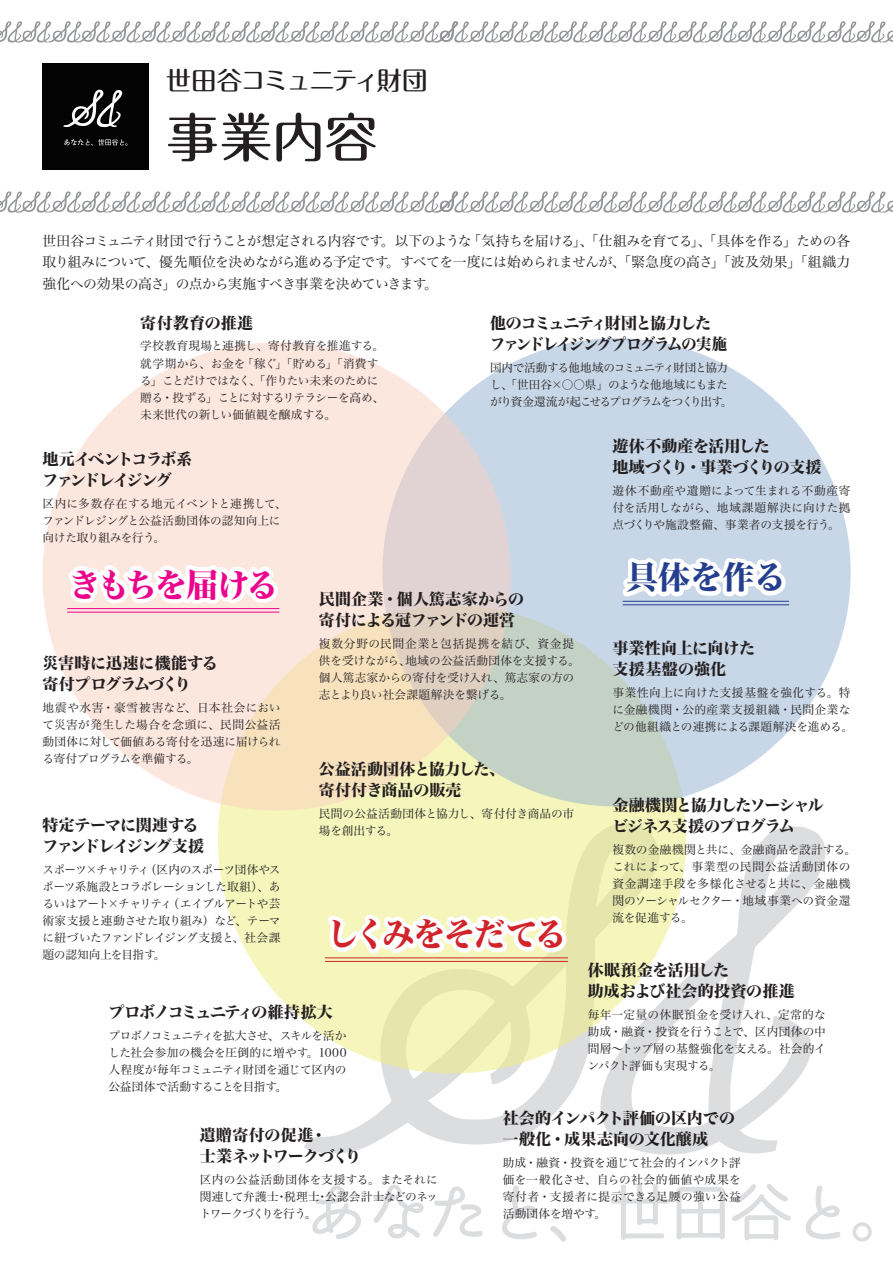
<style>
.page{position:relative;width:893px;height:1263px;background:#fff}
.page>*{position:absolute;margin:0;border:0;box-sizing:border-box;transform-origin:0 0}
.t1{font:500 53.1px "Maru Fo Pro";color:#231f20}
.t2{font:31.95px "Hira Min Std N W8";letter-spacing:-.06em;color:#d1232a}
.t3{font:31.95px "Hira Min Std N W8";letter-spacing:-.075em;color:#ed028c}
.t4{font:31.95px "Hira Min Std N W8";letter-spacing:.005em;color:#253f8e}
.t5{font:500 25.5px "Maru Fo Pro";letter-spacing:-.09em;color:#231f20}
.t6{font:15.9px/21.3px "Hira Min Std N W8";letter-spacing:-.025em;color:#231f20}
.t7{font:15.9px/21.3px "Hira Min Std N W8";letter-spacing:-.085em;color:#231f20}
.t8{font:15.9px/21.3px "Hira Min Std N W8";color:#231f20}
.t9{font:15.9px/21.3px "Hira Min Std N W8";letter-spacing:-.005em;color:#231f20}
.t10{font:15.9px/21.3px "Hira Min Std N W8";letter-spacing:-.07em;color:#231f20}
.t11{font:15.9px/21.3px "Hira Min Std N W8";letter-spacing:-.055em;color:#231f20}
.t12{font:15.9px/21.3px "Hira Min Std N W8";letter-spacing:.005em;color:#231f20}
.t13{font:15.9px "Hira Min Std N W8";letter-spacing:.02em;color:#231f20}
.t14{font:13.8px "Hira Min Std N W3";letter-spacing:-.04em;color:#231f20}
.t15{font:13.8px "Hira Min Std N W3";letter-spacing:-.065em;color:#231f20}
.t16{font:13.8px "Hira Min Std N W3";letter-spacing:-.015em;color:#231f20}
.t17{font:11.7px/17px "Hira Min Std N W3";letter-spacing:-.01em;color:#231f20}
.t18{font:11.7px/17px "Hira Min Std N W3";letter-spacing:.015em;color:#231f20}
.t19{font:11.7px/17px "Hira Min Std N W3";letter-spacing:.025em;color:#231f20}
.t20{font:11.7px/17px "Hira Min Std N W3";letter-spacing:-.03em;color:#231f20}
.t21{font:11.7px/17px "Hira Min Std N W3";letter-spacing:-.075em;color:#231f20;text-align:right}
.t22{font:11.7px "Hira Min Std N W3";letter-spacing:-.04em;color:#231f20}
.t23{font:11.7px/17px "Hira Min Std N W3";letter-spacing:.02em;color:#231f20;text-align:right}
.t24{font:11.7px "Hira Min Std N W3";letter-spacing:-.05em;color:#231f20}
.t25{font:11.7px "Hira Min Std N W3";letter-spacing:-.095em;color:#231f20}
.t26{font:11.7px "Hira Min Std N W3";letter-spacing:-.035em;color:#231f20}
.t27{font:11.7px "Hira Min Std N W3";letter-spacing:.03em;color:#231f20}
.t28{font:11.7px "Hira Min Std N W3";letter-spacing:.04em;color:#231f20}
.t29{font:11.7px/17px "Hira Min Std N W3";letter-spacing:-.06em;color:#231f20}
.t30{font:11.7px "Hira Min Std N W3";letter-spacing:-.09em;color:#231f20}
.t31{font:11.7px "Hira Min Std N W3";letter-spacing:-.045em;color:#231f20}
.t32{font:11.7px "Hira Min Std N W3";letter-spacing:.01em;color:#231f20}
</style>
<div class="page">
<svg style="left:312px;top:1185px;width:49px;height:54px"></svg>
<svg style="left:373px;top:1184px;width:51px;height:55px"></svg>
<svg style="left:433px;top:1186px;width:50px;height:51px"></svg>
<svg style="left:502px;top:1185px;width:35px;height:55px"></svg>
<svg style="left:550px;top:1226px;width:16px;height:16px"></svg>
<svg style="left:805px;top:1185px;width:36px;height:55px"></svg>
<svg style="left:853px;top:1222px;width:19px;height:19px"></svg>
<svg style="left:303px;top:1020px;width:294px;height:134px"></svg>
<svg style="left:597px;top:826px;width:229px;height:308px"></svg>
<div style="left:218px;top:605px;width:468px;height:468px;background:#eeed7a;border-radius:50%;opacity:.5"></div>
<div style="left:382px;top:338px;width:468px;height:468px;background:#93b0d0;border-radius:50%;opacity:.5"></div>
<div style="left:43px;top:342px;width:468px;height:468px;background:#fbd0c0;border-radius:50%;opacity:.5"></div>
<div style="left:43px;top:64px;width:106px;height:106px;background:#030303"></div>
<svg style="left:64px;top:139px;width:63px;height:7px"></svg>
<svg style="left:63px;top:89px;width:59px;height:39px"></svg>
<svg style="left:0;top:21px;width:893px;height:22px"></svg>
<svg style="left:0;top:191px;width:893px;height:22px"></svg>
<hr style="left:68px;top:612px;width:211px;height:1px;background:#ed028c">
<svg style="left:61px;top:547px;width:221px;height:64px"></svg>
<svg style="left:610px;top:496px;width:181px;height:745px"></svg>
<hr style="left:325px;top:961px;width:243px;height:1px;background:#d1232a">
<svg style="left:313px;top:896px;width:274px;height:65px"></svg>
<h3 class="t5" style="left:166px;top:60px;width:263px">世田谷コミュニティ財団</h3>
<h1 class="t1" style="left:166px;top:95px;width:213px">事業内容</h1>
<p class="t14" style="left:468px;top:231px;width:384px">「気持ちを届ける」、「仕組みを育てる」、「具体を作る」ための各</p>
<p class="t14" style="left:43px;top:231px;width:342px">世田谷コミュニティ財団で行うことが想定される内容です</p>
<p class="t14" style="left:381px;top:231px;width:92px">。以下のような</p>
<p class="t14" style="left:386px;top:252px;width:328px">。すべてを一度には始められませんが、「緊急度の高さ</p>
<p class="t14" style="left:710px;top:252px;width:141px">」「波及効果」「組織力</p>
<p class="t14" style="left:43px;top:252px;width:347px">取り組みについて、優先順位を決めながら進める予定です</p>
<p class="t16" style="left:43px;top:273px;width:124px">強化への効果の高さ</p>
<p class="t15" style="left:162px;top:273px;width:266px">」の点から実施すべき事業を決めていきます</p>
<p class="t14" style="left:424px;top:273px;width:15px">。</p>
<h3 class="t13" style="left:140px;top:311px;width:114px">寄付教育の推進</h3>
<p class="t18" style="left:242px;top:337px;width:144px;text-indent:-102px">学校教育現場と連携し、寄付教育を推進する。「稼ぐ」「貯める」「消費す</p>
<p class="t20" style="left:140px;top:354px;width:245px">就学期から、お金を<br>る」ことだけではなく、「作りたい未来のために贈る・投ずる」ことに対するリテラシーを高め、未来世代の新しい価値観を醸成する。</p>
<h3 class="t7" style="left:43px;top:449px;width:151px">地元イベントコラボ系ファンドレイジング</h3>
<p class="t17" style="left:43px;top:495px;width:245px">区内に多数存在する地元イベントと連携して、ファンドレジングと公益活動団体の認知向上に向けた取り組みを行う。</p>
<h3 class="t7" style="left:490px;top:313px;width:238px">他のコミュニティ財団と協力したファンドレイジングプログラムの実施</h3>
<p class="t24" style="left:490px;top:359px;width:240px">国内で活動する他地域のコミュニティ財団と協力</p>
<p class="t22" style="left:490px;top:376px;width:240px">し、「世田谷×○○県」のような他地域にもまた</p>
<p class="t17" style="left:721px;top:393px;width:13px">。</p>
<p class="t25" style="left:490px;top:393px;width:234px">がり資金還流が起こせるプログラムをつくり出す</p>
<h3 class="t6" style="left:612px;top:436px;width:211px">遊休不動産を活用した<br>地域づくり・事業づくりの支援</h3>
<p class="t17" style="left:612px;top:482px;width:240px;text-align:justify">遊休不動産や遺贈によって生まれる不動産寄付を活用しながら、地域課題解決に向けた拠点づくりや施設整備、事業者の支援を行う。</p>
<h2 class="t3" style="left:69px;top:561px;width:211px">きもちを届ける</h2>
<h3 class="t6" style="left:43px;top:653px;width:177px">災害時に迅速に機能する寄付プログラムづくり</h3>
<p class="t17" style="left:43px;top:699px;width:240px;text-align:justify">地震や水害・豪雪被害など、日本社会において災害が発生した場合を念頭に、民間公益活動団体に対して価値ある寄付を迅速に届けられる寄付プログラムを準備する。</p>
<h3 class="t11" style="left:43px;top:814px;width:163px">特定テーマに関連するファンドレイジング支援</h3>
<p class="t22" style="left:145px;top:861px;width:137px">（区内のスポーツ団体やス</p>
<p class="t30" style="left:43px;top:861px;width:109px">スポーツ×チャリティ</p>
<p class="t21" style="left:43px;top:877px;width:240px">ポーツ系施設とコラボレーションした取組）、あ</p>
<p class="t31" style="left:168px;top:895px;width:115px">（エイブルアートや芸</p>
<p class="t17" style="left:108px;top:894px;width:66px">×チャリティ</p>
<p class="t17" style="left:43px;top:894px;width:69px">るいはアート</p>
<p class="t17" style="left:43px;top:911px;width:240px">術家支援と連動させた取り組み）など、テーマ</p>
<p class="t26" style="left:43px;top:929px;width:240px">に紐づいたファンドレイジング支援と、社会課</p>
<p class="t17" style="left:154px;top:945px;width:13px">。</p>
<p class="t17" style="left:43px;top:945px;width:115px">題の認知向上を目指す</p>
<h3 class="t9" style="left:319px;top:588px;width:207px">民間企業・個人篤志家からの寄付による冠ファンドの運営</h3>
<p class="t19" style="left:406px;top:634px;width:176px;text-indent:-87px">複数分野の民間企業と包括提携を結び、資金提地域の公益活動団体を支援する。</p>
<p class="t17" style="left:319px;top:651px;width:257px">供を受けながら、<br>個人篤志家からの寄付を受け入れ、篤志家の方の志とより良い社会課題解決を繋げる。</p>
<h3 class="t6" style="left:319px;top:759px;width:187px">公益活動団体と協力した、寄付付き商品の販売</h3>
<p class="t17" style="left:319px;top:805px;width:257px">民間の公益活動団体と協力し、寄付付き商品の市場を創出する。</p>
<h2 class="t2" style="left:326px;top:911px;width:241px">しくみをそだてる</h2>
<h3 class="t7" style="left:108px;top:1002px;width:226px">プロボノコミュニティの維持拡大</h3>
<p class="t21" style="left:108px;top:1026px;width:240px">プロボノコミュニティを拡大させ、スキルを活か。1000</p>
<p class="t18" style="left:108px;top:1043px;width:202px">した社会参加の機会を圧倒的に増やす</p>
<p class="t17" style="left:108px;top:1060px;width:240px">人程度が毎年コミュニティ財団を通じて区内の</p>
<p class="t17" style="left:275px;top:1077px;width:13px">。</p>
<p class="t17" style="left:108px;top:1077px;width:170px">公益団体で活動することを目指す</p>
<h2 class="t4" style="left:626px;top:554px;width:161px">具体を作る</h2>
<h3 class="t12" style="left:612px;top:638px;width:144px">事業性向上に向けた支援基盤の強化</h3>
<p class="t19" style="left:612px;top:684px;width:242px">事業性向上に向けた支援基盤を強化する。特に金融機関・公的産業支援組織・民間企業などの他組織との連携による課題解決を進める。</p>
<h3 class="t10" style="left:612px;top:795px;width:213px">金融機関と協力したソーシャルビジネス支援のプログラム</h3>
<p class="t18" style="left:612px;top:841px;width:245px">複数の金融機関と共に、金融商品を設計する。これによって、事業型の民間公益活動団体の資金調達手段を多様化させると共に、金融機関のソーシャルセクター・地域事業への資金還流を促進する。</p>
<h3 class="t8" style="left:588px;top:960px;width:208px">休眠預金を活用した<br>助成および社会的投資の推進</h3>
<p class="t17" style="left:588px;top:1006px;width:240px;text-align:justify">毎年一定量の休眠預金を受け入れ、定常的な助成・融資・投資を行うことで、区内団体の中間層～トップ層の基盤強化を支える。社会的インパクト評価も実現する。</p>
<h3 class="t6" style="left:200px;top:1125px;width:163px">遺贈寄付の促進<br>士業ネットワークづくり</h3>
<p class="t23" style="left:200px;top:1171px;width:240px">区内の公益活動団体を支援する。またそれに公認会計士などのネッ</p>
<h3 class="t6" style="left:311px;top:1125px;width:17px">・</h3>
<p class="t29" style="left:200px;top:1188px;width:118px">関連して弁護士<br>トワークづくりを行う。</p>
<p class="t17" style="left:284px;top:1188px;width:37px">税理士</p>
<p class="t17" style="left:276px;top:1188px;width:13px">・</p>
<p class="t17" style="left:317px;top:1188px;width:13px">・</p>
<h3 class="t8" style="left:503px;top:1108px;width:234px">社会的インパクト評価の区内での一般化・成果志向の文化醸成</h3>
<p class="t17" style="left:503px;top:1154px;width:240px">助成・融資・投資を通じて社会的インパクト評</p>
<p class="t27" style="left:503px;top:1171px;width:240px">価を一般化させ、自らの社会的価値や成果を</p>
<p class="t28" style="left:503px;top:1188px;width:240px">寄付者・支援者に提示できる足腰の強い公益</p>
<p class="t17" style="left:594px;top:1205px;width:13px">。</p>
<p class="t32" style="left:503px;top:1205px;width:95px">活動団体を増やす</p>
</div>
